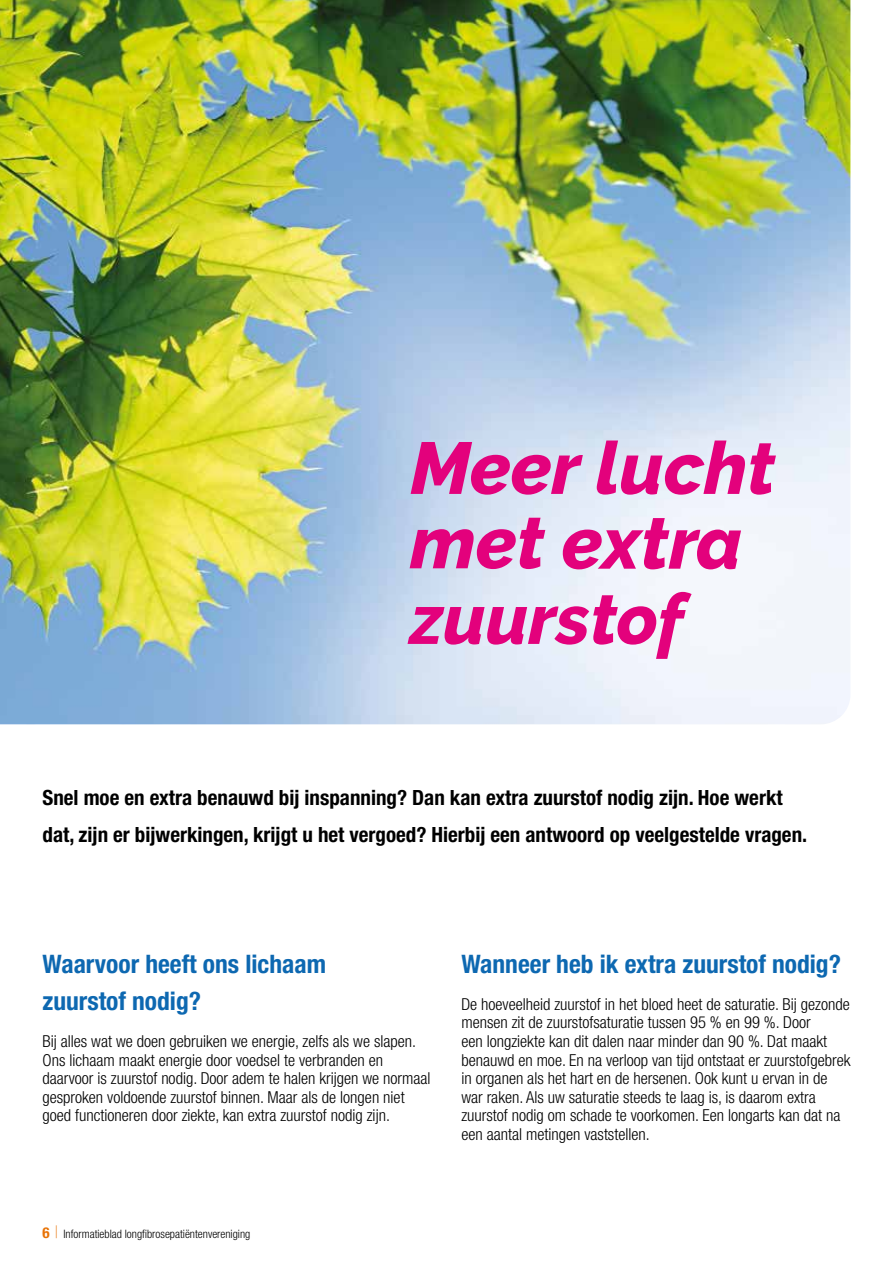
<style>
.page{position:relative;width:893px;height:1263px;background:#fff}
.page>*{position:absolute;margin:0;border:0;box-sizing:border-box;transform-origin:0 0}
.t1{font:italic 800 73.2px/74.7px "Raleway";color:#e3017c}
.t2{font:italic 800 70.35px "Raleway";color:#e3017c}
.t3{font:700 condensed 25.5px/37.2px "Helvetica Neue LT Std";color:#0d68b1}
.t4{font:700 condensed 21px/37.2px "Helvetica Neue LT Std";color:#000}
.t5{font:300 condensed 16.5px/18.6px "Helvetica Neue LT Std";color:#000}
.t6{font:300 condensed 11.7px "Helvetica Neue LT Std";color:#000}
.s1{font-weight:700;font-size:15px;color:#e87307}
.s2{font-size:17.4px;color:#e87307}
</style>
<div class="page">
<img style="left:0;top:0;width:850px;height:724px">
<h1 class="t1" style="left:410px;top:431px;width:367px">Meer lucht met extra</h1>
<h2 class="t2" style="left:410px;top:578px;width:275px">zuurstof</h2>
<p class="t4" style="left:43px;top:779px;width:766px">Snel moe en extra benauwd bij inspanning? Dan kan extra zuurstof nodig zijn. Hoe werkt dat, zijn er bijwerkingen, krijgt u het vergoed? Hierbij een antwoord op veelgestelde vragen.</p>
<h3 class="t3" style="left:43px;top:945px;width:285px">Waarvoor heeft ons lichaam zuurstof nodig?</h3>
<p class="t5" style="left:43px;top:1032px;width:390px">Bij alles wat we doen gebruiken we energie, zelfs als we slapen.<br>Ons lichaam maakt energie door voedsel te verbranden en daarvoor is zuurstof nodig. Door adem te halen krijgen we normaal gesproken voldoende zuurstof binnen. Maar als de longen niet goed functioneren door ziekte, kan extra zuurstof nodig zijn.</p>
<h3 class="t3" style="left:461px;top:945px;width:381px">Wanneer heb ik extra zuurstof nodig?</h3>
<p class="t5" style="left:461px;top:994px;width:391px">De hoeveelheid zuurstof in het bloed heet de saturatie. Bij gezonde mensen zit de zuurstofsaturatie tussen 95 % en 99 %. Door<br>een longziekte kan dit dalen naar minder dan 90 %. Dat maakt benauwd en moe. En na verloop van tijd ontstaat er zuurstofgebrek in organen als het hart en de hersenen. Ook kunt u ervan in de war raken. Als uw saturatie steeds te laag is, is daarom extra zuurstof nodig om schade te voorkomen. Een longarts kan dat na een aantal metingen vaststellen.</p>
<p class="t6" style="left:43px;top:1227px;width:209px"><span class="s1">6</span> <span class="s2">|</span> Informatieblad longfibrosepatiëntenvereniging</p>
</div>
